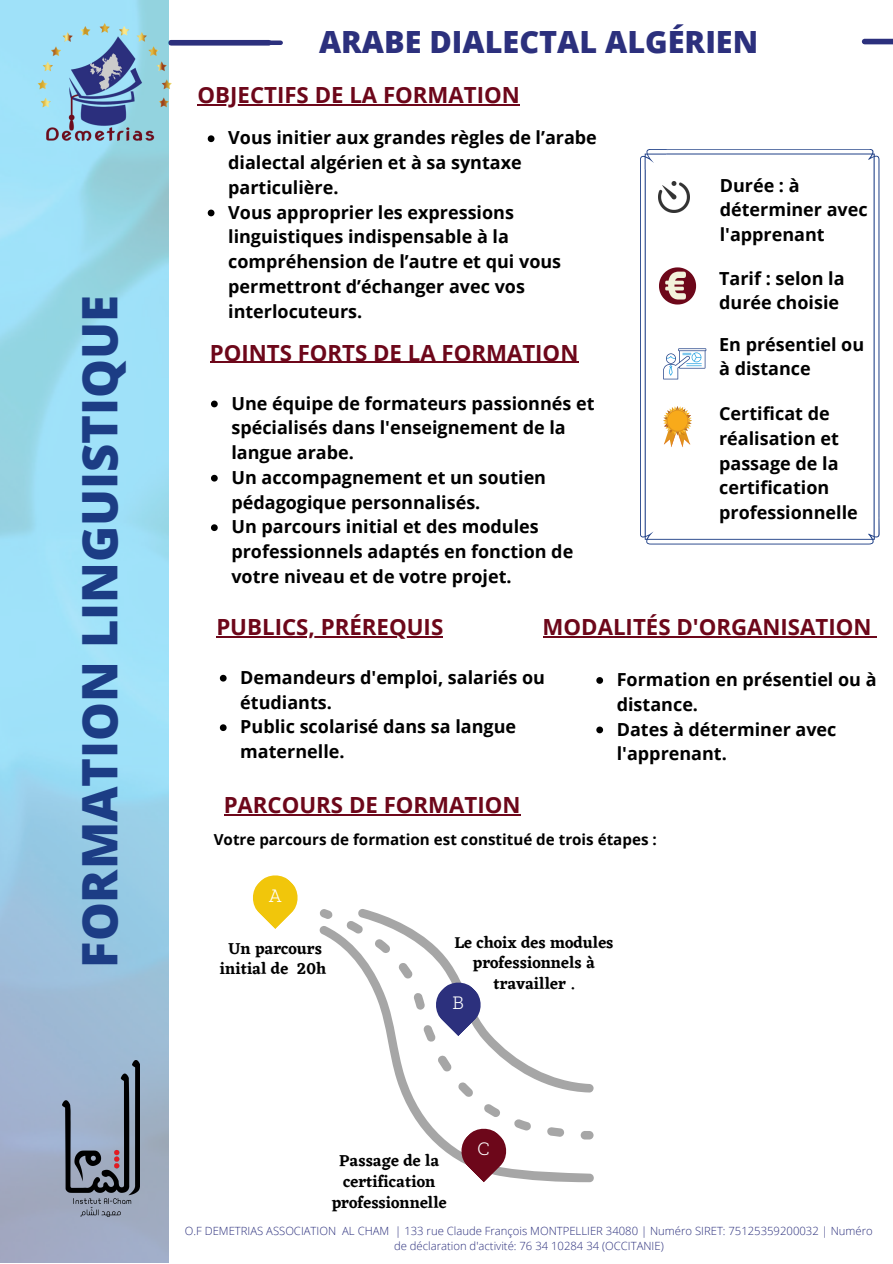
<style>
.page{position:relative;width:893px;height:1264px;background:#fff}
.page>*{position:absolute;margin:0;border:0;box-sizing:border-box;transform-origin:0 0}
.t1{font:800 48.9px "Open Sans";color:#1c3d85}
.t2{font:800 30.6px "Open Sans";color:#2c307d}
.t3{font:700 22.2px "Open Sans";color:#6d071a}
.t4{font:300 19.05px "Zilla Slab";color:#fff}
.t5{font:700 18px/24.8px "Open Sans";color:#000}
.t6{font:600 16.35px/20.7px "Eczar";color:#000;text-align:center}
.t7{font:700 15.15px "Open Sans";color:#000}
.t8{font:300 11.25px/15px "Open Sans";color:#2c307d;text-align:center}
</style>
<div class="page">
<div style="left:171px;top:40px;width:98px;height:6px;background:#2c307d"></div>
<div style="left:864px;top:39px;width:28px;height:5px;background:#2c307d"></div>
<img style="left:0;top:0;width:168px;height:1262px">
<img style="left:30px;top:23px;width:141px;height:132px">
<img style="left:62px;top:1060px;width:78px;height:156px">
<svg style="left:640px;top:149px;width:239px;height:395px"></svg>
<div style="left:182px;top:40px;width:99px;height:5px;background:#2c307d"></div>
<img style="left:659px;top:182px;width:30px;height:30px">
<svg style="left:659px;top:267px;width:37px;height:37px"></svg>
<svg style="left:663px;top:348px;width:43px;height:31px"></svg>
<svg style="left:663px;top:406px;width:29px;height:41px"></svg>
<svg style="left:666px;top:409px;width:22px;height:23px"></svg>
<div style="left:667px;top:410px;width:20px;height:21px;background:#f8aa1a;border-radius:50%"></div>
<hr style="left:197px;top:104px;width:323px;height:1px;background:#6d071a">
<svg style="left:208px;top:135px;width:6px;height:7px"></svg>
<svg style="left:208px;top:209px;width:6px;height:7px"></svg>
<hr style="left:224px;top:814px;width:296px;height:1px;background:#6d071a">
<svg style="left:596px;top:677px;width:7px;height:6px"></svg>
<svg style="left:596px;top:726px;width:7px;height:7px"></svg>
<svg style="left:220px;top:674px;width:6px;height:7px"></svg>
<svg style="left:220px;top:724px;width:6px;height:7px"></svg>
<hr style="left:542px;top:636px;width:329px;height:1px;background:#6d071a">
<hr style="left:216px;top:636px;width:227px;height:1px;background:#6d071a">
<svg style="left:211px;top:400px;width:7px;height:7px"></svg>
<svg style="left:211px;top:475px;width:7px;height:6px"></svg>
<svg style="left:211px;top:524px;width:7px;height:7px"></svg>
<hr style="left:210px;top:362px;width:368px;height:1px;background:#6d071a">
<svg style="left:320px;top:909px;width:13px;height:9px"></svg>
<svg style="left:319px;top:926px;width:275px;height:256px"></svg>
<svg style="left:459px;top:1103px;width:72px;height:79px"></svg>
<svg style="left:346px;top:909px;width:247px;height:188px"></svg>
<svg style="left:253px;top:875px;width:45px;height:54px"></svg>
<p class="t1" style="left:65px;top:967px;width:674px;rotate:-90deg">FORMATION LINGUISTIQUE</p>
<p class="t2" style="left:319px;top:20px;width:440px">ARABE DIALECTAL ALGÉRIEN</p>
<p class="t3" style="left:197px;top:80px;width:324px">OBJECTIFS DE LA FORMATION</p>
<p class="t5" style="left:228px;top:125px;width:370px">Vous initier aux grandes règles de l’arabe dialectal algérien et à sa syntaxe particulière.</p>
<p class="t5" style="left:228px;top:199px;width:334px">Vous approprier les expressions linguistiques indispensable à la compréhension de l’autre et qui vous permettront d’échanger avec vos interlocuteurs.</p>
<p class="t3" style="left:210px;top:337px;width:370px">POINTS FORTS DE LA FORMATION</p>
<p class="t5" style="left:231px;top:390px;width:364px">Une équipe de formateurs passionnés et spécialisés dans l'enseignement de la langue arabe.</p>
<p class="t5" style="left:231px;top:464px;width:316px">Un accompagnement et un soutien pédagogique personnalisés.</p>
<p class="t5" style="left:231px;top:514px;width:343px">Un parcours initial et des modules professionnels adaptés en fonction de votre niveau et de votre projet.</p>
<p class="t5" style="left:719px;top:172px;width:149px">Durée : à déterminer avec l'apprenant</p>
<p class="t5" style="left:719px;top:265px;width:127px">Tarif : selon la durée choisie</p>
<p class="t5" style="left:719px;top:331px;width:147px">En présentiel ou</p>
<p class="t5" style="left:719px;top:356px;width:93px">à distance</p>
<p class="t5" style="left:719px;top:401px;width:140px">Certificat de réalisation et passage de la certification professionnelle</p>
<p class="t3" style="left:216px;top:611px;width:228px">PUBLICS, PRÉREQUIS</p>
<p class="t3" style="left:542px;top:611px;width:330px">MODALITÉS D'ORGANISATION</p>
<p class="t5" style="left:240px;top:664px;width:306px">Demandeurs d'emploi, salariés ou étudiants.</p>
<p class="t5" style="left:240px;top:714px;width:277px">Public scolarisé dans sa langue maternelle.</p>
<p class="t3" style="left:224px;top:789px;width:298px">PARCOURS DE FORMATION</p>
<p class="t5" style="left:616px;top:666px;width:261px">Formation en présentiel ou à distance.</p>
<p class="t5" style="left:616px;top:716px;width:221px">Dates à déterminer avec l'apprenant.</p>
<p class="t7" style="left:214px;top:829px;width:444px">Votre parcours de formation est constitué de trois étapes :</p>
<p class="t4" style="left:269px;top:883px;width:14px">A</p>
<p class="t6" style="left:220px;top:937px;width:108px">Un parcours initial de 20h</p>
<p class="t6" style="left:454px;top:931px;width:161px">Le choix des modules professionnels à travailler .</p>
<p class="t4" style="left:452px;top:990px;width:13px">B</p>
<p class="t6" style="left:332px;top:1150px;width:116px">Passage de la certification professionnelle</p>
<p class="t4" style="left:477px;top:1136px;width:14px">C</p>
<p class="t8" style="left:185px;top:1222px;width:689px">O.F DEMETRIAS ASSOCIATION AL CHAM | 133 rue Claude François MONTPELLIER 34080 | Numéro SIRET: 75125359200032 | Numéro de déclaration d'activité: 76 34 10284 34 (OCCITANIE)</p>
</div>
